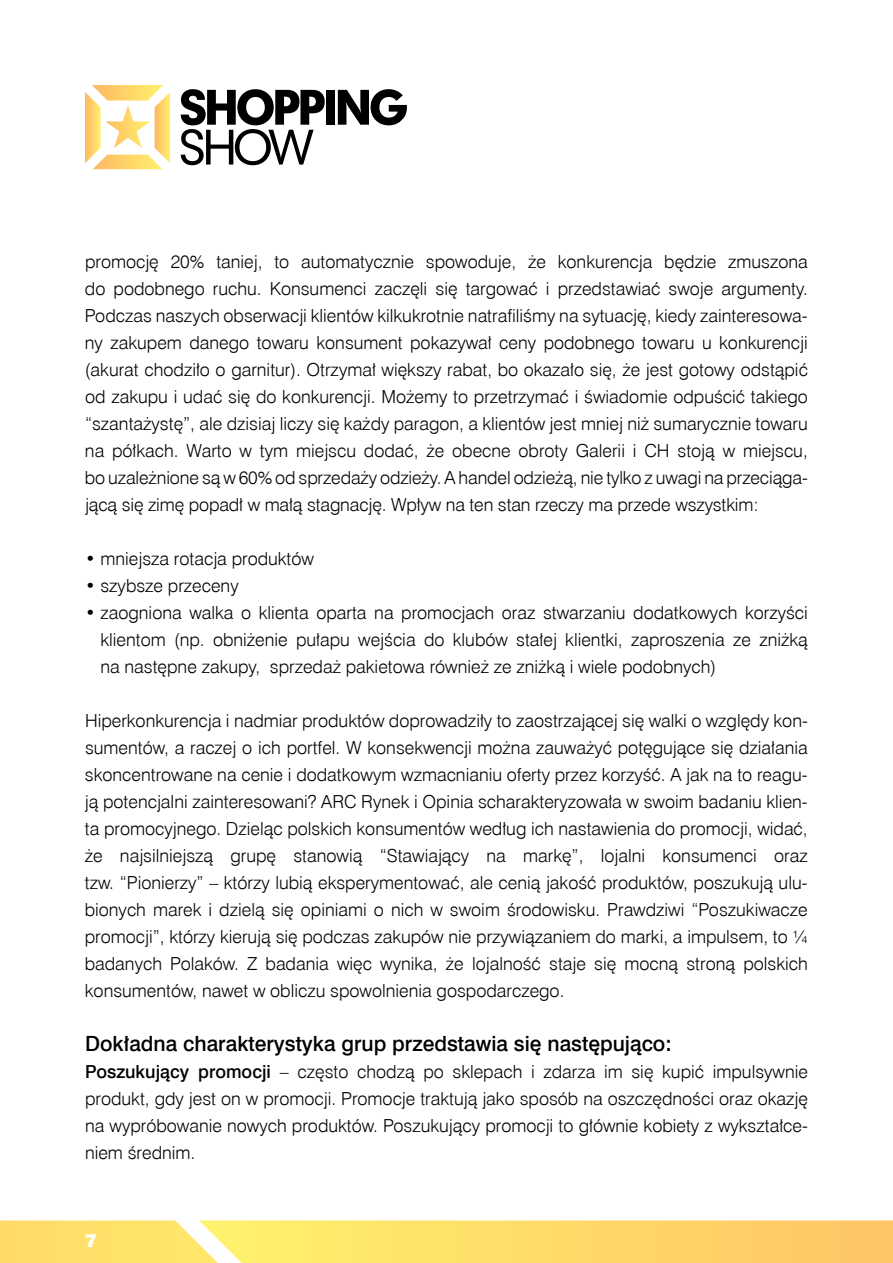
<style>
.page{position:relative;width:893px;height:1263px;background:#fff}
.page>*{position:absolute;margin:0;border:0;box-sizing:border-box;transform-origin:0 0}
.t1{font:21px "Swis 721 Md EU";color:#000}
.t2{font:18px/27px "Swis 721 Lt EU";color:#000;text-align:justify}
.t3{font:18px "Swis 721 Blk EU";color:#fff}
.s1{font-family:"Swis 721 Md EU"}
</style>
<div class="page">
<div style="left:326px;top:90px;width:9px;height:35px;background:#000"></div>
<svg style="left:338px;top:89px;width:69px;height:36px"></svg>
<svg style="left:181px;top:89px;width:144px;height:76px"></svg>
<svg style="left:85px;top:85px;width:85px;height:84px"></svg>
<svg style="left:0;top:1220px;width:893px;height:43px"></svg>
<p class="t2" style="left:85px;top:249px;width:724px">promocję 20% taniej, to automatycznie spowoduje, że konkurencja będzie zmuszona do podobnego ruchu. Konsumenci zaczęli się targować i przedstawiać swoje argumenty.<br>Podczas naszych obserwacji klientów kilkukrotnie natrafiliśmy na sytuację, kiedy zainteresowa&shy;ny zakupem danego towaru konsument pokazywał ceny podobnego towaru u konkurencji (akurat chodziło o garnitur). Otrzymał większy rabat, bo okazało się, że jest gotowy odstąpić od zakupu i udać się do konkurencji. Możemy to przetrzymać i świadomie odpuścić takiego “szantażystę”, ale dzisiaj liczy się każdy paragon, a klientów jest mniej niż sumarycznie towaru na półkach. Warto w tym miejscu dodać, że obecne obroty Galerii i CH stoją w miejscu, bo uzależnione są w 60% od sprzedaży odzieży. A handel odzieżą, nie tylko z uwagi na przeciąga&shy;jącą się zimę popadł w małą stagnację. Wpływ na ten stan rzeczy ma przede wszystkim:</p>
<p class="t2" style="left:85px;top:546px;width:230px">• mniejsza rotacja produktów</p>
<p class="t2" style="left:85px;top:573px;width:155px">• szybsze przeceny</p>
<p class="t2" style="left:100px;top:600px;width:709px;text-indent:-15px">• zaogniona walka o klienta oparta na promocjach oraz stwarzaniu dodatkowych korzyści klientom (np. obniżenie pułapu wejścia do klubów stałej klientki, zaproszenia ze zniżką na następne zakupy, sprzedaż pakietowa również ze zniżką i wiele podobnych)</p>
<p class="t2" style="left:85px;top:708px;width:725px">Hiperkonkurencja i nadmiar produktów doprowadziły to zaostrzającej się walki o względy kon&shy;sumentów, a raczej o ich portfel. W konsekwencji można zauważyć potęgujące się działania skoncentrowane na cenie i dodatkowym wzmacnianiu oferty przez korzyść. A jak na to reagu&shy;ją potencjalni zainteresowani? ARC Rynek i Opinia scharakteryzowała w swoim badaniu klien&shy;ta promocyjnego. Dzieląc polskich konsumentów według ich nastawienia do promocji, widać, że najsilniejszą grupę stanowią “Stawiający na markę”, lojalni konsumenci oraz tzw. “Pionierzy” – którzy lubią eksperymentować, ale cenią jakość produktów, poszukują ulu&shy;bionych marek i dzielą się opiniami o nich w swoim środowisku. Prawdziwi “Poszukiwacze promocji”, którzy kierują się podczas zakupów nie przywiązaniem do marki, a impulsem, to ¼ badanych Polaków. Z badania więc wynika, że lojalność staje się mocną stroną polskich konsumentów, nawet w obliczu spowolnienia gospodarczego.</p>
<p class="t1" style="left:85px;top:1031px;width:588px">Dokładna charakterystyka grup przedstawia się następująco:</p>
<p class="t2" style="left:85px;top:1059px;width:724px"><span class="s1">Poszukujący promocji</span> – często chodzą po sklepach i zdarza im się kupić impulsywnie produkt, gdy jest on w promocji. Promocje traktują jako sposób na oszczędności oraz okazję na wypróbowanie nowych produktów. Poszukujący promocji to głównie kobiety z wykształce&shy;niem średnim.</p>
<p class="t3" style="left:85px;top:1229px;width:13px">7</p>
</div>
